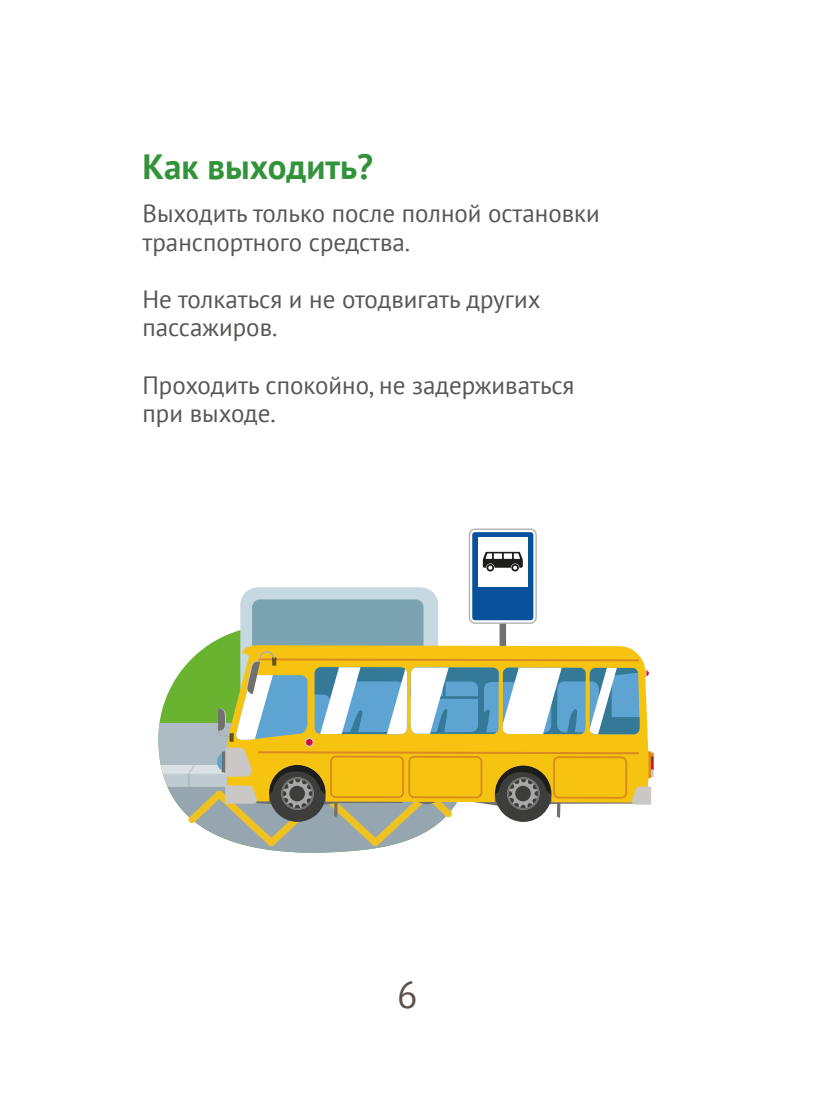
<style>
.page{position:relative;width:815px;height:1120px;background:#fff}
.page>*{position:absolute;margin:0;border:0;box-sizing:border-box;transform-origin:0 0}
.t1{font:37.5px "PT Sans";color:#5d524d}
.t2{font:700 35px "PT Sans";color:#33933a}
.t3{font:25px/28.5px "PT Sans";color:#575756}
</style>
<div class="page">
<svg style="left:469px;top:529px;width:67px;height:94px"></svg>
<div style="left:469px;top:528px;width:68px;height:96px;border:1px solid #b2b2b2;border-radius:5px"></div>
<div style="left:472px;top:532px;width:61px;height:88px;background:#0a519c;border-radius:3px"></div>
<div style="left:478px;top:538px;width:49px;height:49px;background:#fff"></div>
<svg style="left:483px;top:552px;width:40px;height:19px"></svg>
<svg style="left:158px;top:587px;width:496px;height:266px"></svg>
<h2 class="t2" style="left:142px;top:143px;width:232px">Как выходить?</h2>
<p class="t3" style="left:142px;top:199px;width:459px">Выходить только после полной остановки транспортного средства.</p>
<p class="t3" style="left:142px;top:284px;width:400px">Не толкаться и не отодвигать других пассажиров.</p>
<p class="t3" style="left:142px;top:370px;width:434px">Проходить спокойно, не задерживаться при выходе.</p>
<h1 class="t1" style="left:397px;top:971px;width:22px">6</h1>
</div>
